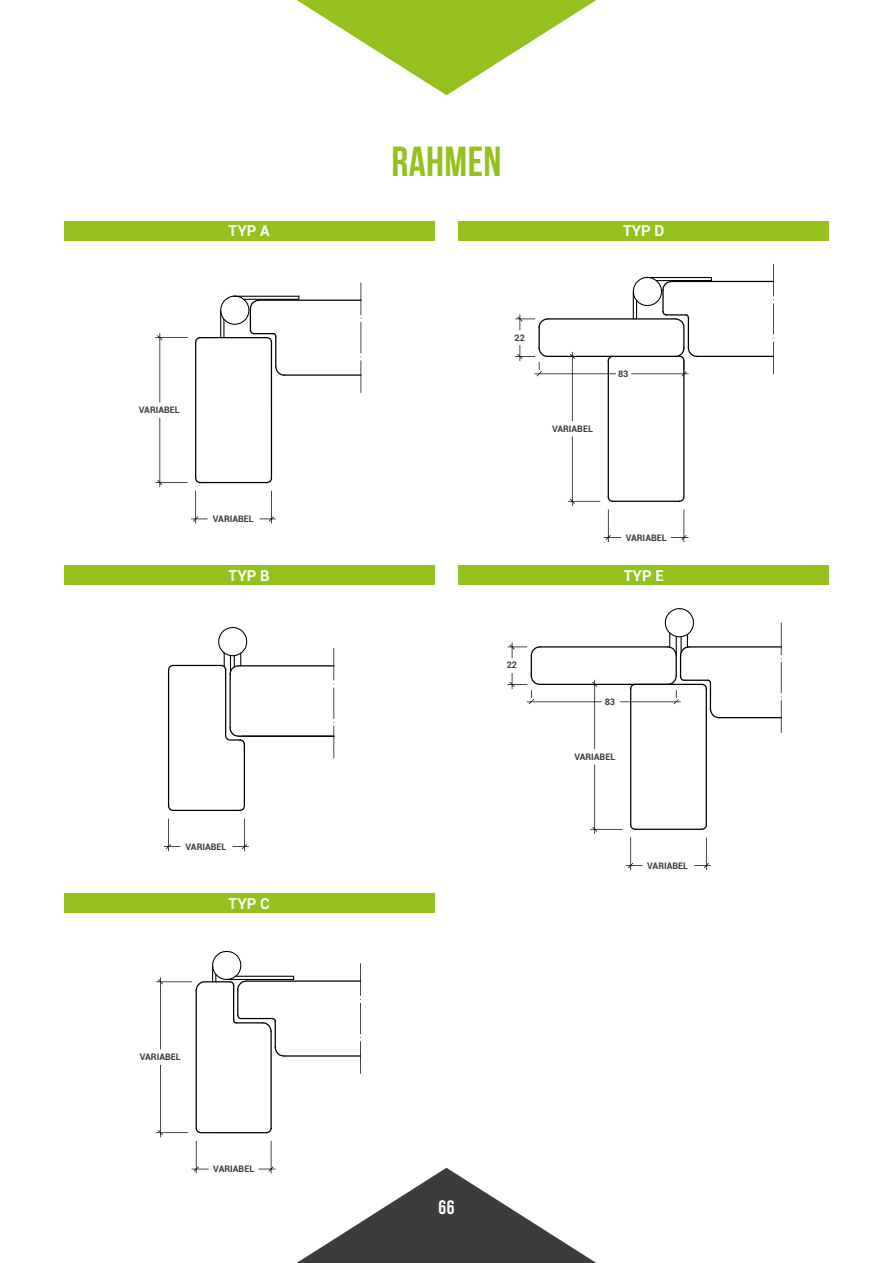
<style>
.page{position:relative;width:893px;height:1263px;background:#fff}
.page>*{position:absolute;margin:0;border:0;box-sizing:border-box;transform-origin:0 0}
.t1{font:700 42px "Bebas Neue";letter-spacing:.01em;color:#95c11f}
.t2{font:700 19.5px "Bebas Neue";color:#fff}
.t3{font:700 15px "Roboto";letter-spacing:.005em;color:#fff}
.t4{font:700 9px "Roboto";color:#3c3c3b}
</style>
<div class="page">
<svg style="left:297px;top:0;width:299px;height:95px"></svg>
<div style="left:64px;top:221px;width:371px;height:19px;background:#95c11f"></div>
<div style="left:458px;top:221px;width:371px;height:19px;background:#95c11f"></div>
<div style="left:64px;top:566px;width:371px;height:19px;background:#95c11f"></div>
<div style="left:458px;top:566px;width:371px;height:19px;background:#95c11f"></div>
<div style="left:64px;top:893px;width:371px;height:19px;background:#95c11f"></div>
<hr style="left:284px;top:374px;width:78px;height:2px;background:#000">
<hr style="left:258px;top:300px;width:104px;height:1px;background:#000">
<svg style="left:361px;top:283px;width:1px;height:110px"></svg>
<svg style="left:155px;top:295px;width:144px;height:228px"></svg>
<svg style="left:168px;top:805px;width:6px;height:6px"></svg>
<hr style="left:172px;top:810px;width:69px;height:1px;background:#000">
<hr style="left:168px;top:669px;width:1px;height:138px;background:#000">
<svg style="left:164px;top:818px;width:85px;height:33px"></svg>
<svg style="left:168px;top:665px;width:6px;height:5px"></svg>
<hr style="left:238px;top:665px;width:96px;height:1px;background:#000">
<hr style="left:172px;top:665px;width:50px;height:1px;background:#000">
<svg style="left:218px;top:627px;width:29px;height:184px"></svg>
<hr style="left:241px;top:735px;width:93px;height:2px;background:#000">
<svg style="left:333px;top:648px;width:1px;height:110px"></svg>
<svg style="left:156px;top:951px;width:440px;height:312px"></svg>
<hr style="left:696px;top:356px;width:78px;height:1px;background:#000">
<hr style="left:671px;top:281px;width:103px;height:1px;background:#000">
<svg style="left:773px;top:264px;width:1px;height:110px"></svg>
<svg style="left:515px;top:277px;width:197px;height:265px"></svg>
<hr style="left:718px;top:717px;width:64px;height:1px;background:#000">
<hr style="left:689px;top:646px;width:93px;height:1px;background:#000">
<svg style="left:781px;top:622px;width:1px;height:111px"></svg>
<svg style="left:508px;top:608px;width:212px;height:262px"></svg>
<h1 class="t1" style="left:391px;top:138px;width:112px">RAHMEN</h1>
<h3 class="t3" style="left:229px;top:220px;width:43px">TYP A</h3>
<h3 class="t3" style="left:623px;top:220px;width:43px">TYP D</h3>
<p class="t4" style="left:139px;top:404px;width:43px">VARIABEL</p>
<p class="t4" style="left:514px;top:331px;width:12px">22</p>
<p class="t4" style="left:552px;top:423px;width:43px">VARIABEL</p>
<p class="t4" style="left:618px;top:367px;width:12px">83</p>
<p class="t4" style="left:213px;top:512px;width:43px">VARIABEL</p>
<p class="t4" style="left:626px;top:532px;width:43px">VARIABEL</p>
<h3 class="t3" style="left:229px;top:565px;width:43px">TYP B</h3>
<h3 class="t3" style="left:624px;top:565px;width:41px">TYP E</h3>
<p class="t4" style="left:507px;top:659px;width:12px">22</p>
<p class="t4" style="left:605px;top:695px;width:12px">83</p>
<p class="t4" style="left:574px;top:750px;width:43px">VARIABEL</p>
<p class="t4" style="left:186px;top:840px;width:43px">VARIABEL</p>
<h3 class="t3" style="left:229px;top:893px;width:43px">TYP C</h3>
<p class="t4" style="left:140px;top:1050px;width:43px">VARIABEL</p>
<p class="t4" style="left:213px;top:1163px;width:43px">VARIABEL</p>
<h2 class="t2" style="left:438px;top:1196px;width:18px">66</h2>
<p class="t4" style="left:647px;top:859px;width:43px">VARIABEL</p>
</div>
